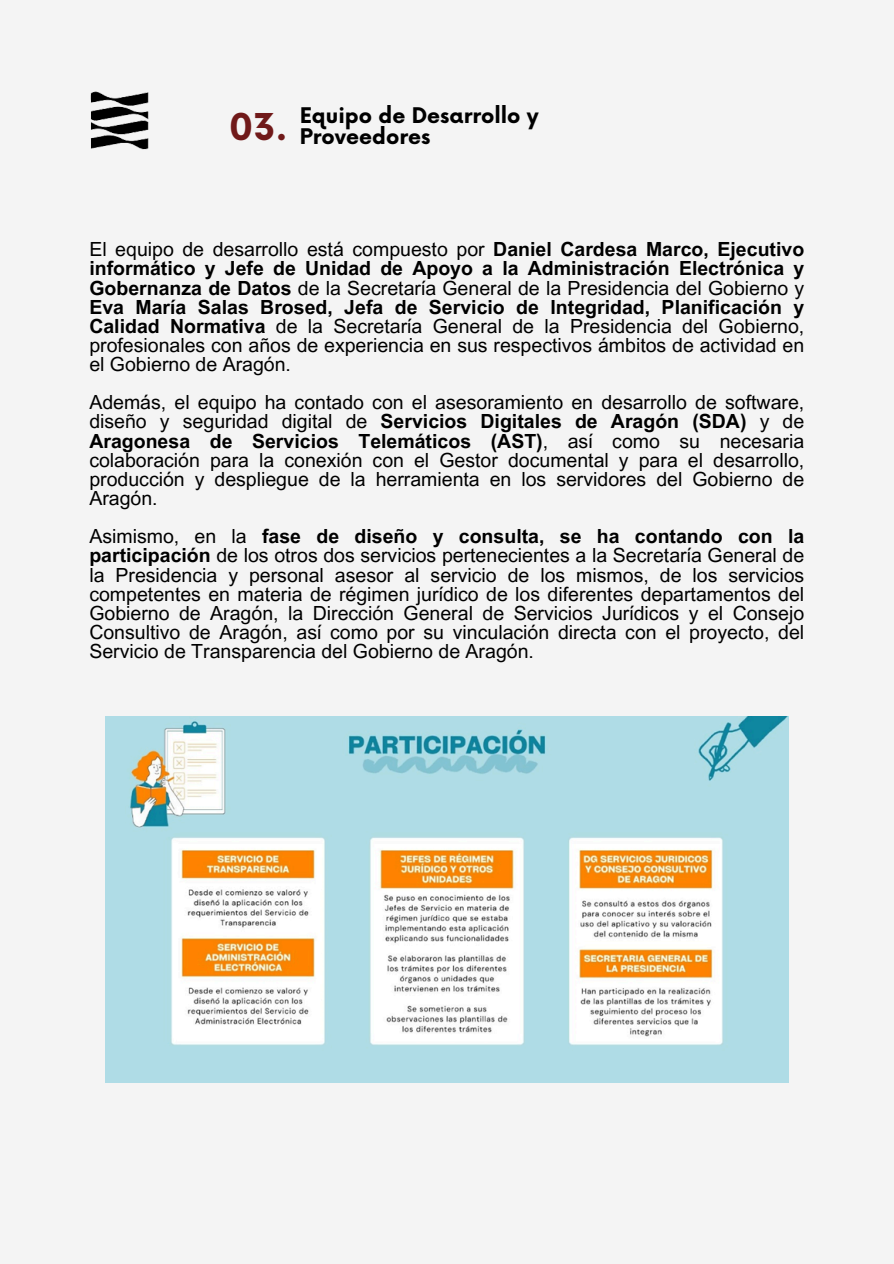
<style>
.page{position:relative;width:894px;height:1264px;background:#fff}
.page>*{position:absolute;margin:0;border:0;box-sizing:border-box;transform-origin:0 0}
.t1{font:700 36px "Now";color:#701919}
.t2{font:700 21px/21.3px "Now";color:#000}
.t3{font:19.5px/19.2px "Arial MT Pro";color:#000;text-align:justify}
.s1{font-weight:700}
</style>
<div class="page">
<div style="left:0;top:0;width:893px;height:1263px;background:#f4f4f4"></div>
<img style="left:105px;top:716px;width:683px;height:366px">
<img style="left:90px;top:91px;width:59px;height:59px">
<p class="t1" style="left:229px;top:107px;width:60px">03.</p>
<h1 class="t2" style="left:299px;top:106px;width:240px">Equipo de Desarrollo y<br>Proveedores</h1>
<h2 class="t3" style="left:89px;top:242px;width:716px">El equipo de desarrollo está compuesto por <span class="s1">Daniel Cardesa Marco, Ejecutivo informático y Jefe de Unidad de Apoyo a la Administración Electrónica y Gobernanza de Datos</span> de la Secretaría General de la Presidencia del Gobierno y <span class="s1">Eva María Salas Brosed, Jefa de Servicio de Integridad, Planificación y Calidad Normativa</span> de la Secretaría General de la Presidencia del Gobierno, profesionales con años de experiencia en sus respectivos ámbitos de actividad en el Gobierno de Aragón.</h2>
<p class="t3" style="left:89px;top:395px;width:716px">Además, el equipo ha contado con el asesoramiento en desarrollo de software, diseño y seguridad digital de <span class="s1">Servicios Digitales de Aragón (SDA)</span> y de <span class="s1">Aragonesa de Servicios Telemáticos (AST)</span>, así como su necesaria colaboración para la conexión con el Gestor documental y para el desarrollo, producción y despliegue de la herramienta en los servidores del Gobierno de Aragón.</p>
<p class="t3" style="left:89px;top:529px;width:716px">Asimismo, en la <span class="s1">fase de diseño y consulta, se ha contando con la participación</span> de los otros dos servicios pertenecientes a la Secretaría General de la Presidencia y personal asesor al servicio de los mismos, de los servicios competentes en materia de régimen jurídico de los diferentes departamentos del Gobierno de Aragón, la Dirección General de Servicios Jurídicos y el Consejo Consultivo de Aragón, así como por su vinculación directa con el proyecto, del Servicio de Transparencia del Gobierno de Aragón.</p>
</div>
